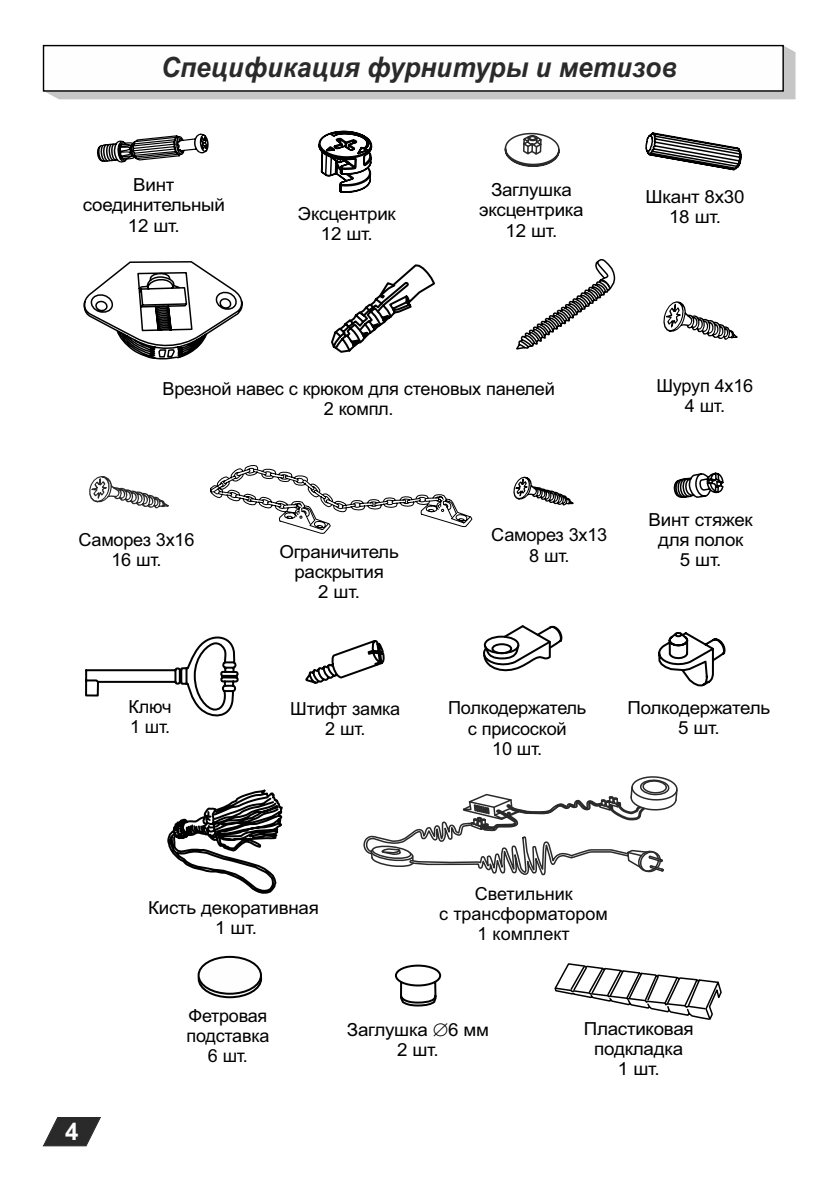
<style>
.page{position:relative;width:840px;height:1191px;background:#fff}
.page>*{position:absolute;margin:0;border:0;box-sizing:border-box;transform-origin:0 0}
.t1{font:italic 700 28px "Arial";color:#2a2a2a;scale:.94 1}
.t2{font:700 24px "Arial";color:#fff}
.t3{font:18px/20.2px "Arial";letter-spacing:-.015em;color:#000;text-align:center;scale:1.04 1}
.t4{font:18px/20.2px "Arial";letter-spacing:-.015em;color:#000;text-align:center}
</style>
<div class="page">
<svg style="left:43px;top:1117px;width:58px;height:29px"></svg>
<svg style="left:658px;top:632px;width:68px;height:55px"></svg>
<svg style="left:89px;top:476px;width:80px;height:33px"></svg>
<svg style="left:554px;top:963px;width:168px;height:57px"></svg>
<svg style="left:198px;top:959px;width:64px;height:39px"></svg>
<div style="left:197px;top:956px;width:65px;height:38px;background:#fefefe;border:2px solid #000;border-radius:50%"></div>
<svg style="left:42px;top:44px;width:753px;height:149px"></svg>
<svg style="left:83px;top:261px;width:160px;height:99px"></svg>
<svg style="left:516px;top:259px;width:100px;height:91px"></svg>
<svg style="left:331px;top:264px;width:104px;height:89px"></svg>
<svg style="left:85px;top:636px;width:154px;height:81px"></svg>
<svg style="left:305px;top:640px;width:80px;height:44px"></svg>
<svg style="left:210px;top:465px;width:262px;height:69px"></svg>
<svg style="left:513px;top:476px;width:61px;height:30px"></svg>
<svg style="left:663px;top:301px;width:75px;height:39px"></svg>
<svg style="left:167px;top:789px;width:116px;height:105px"></svg>
<svg style="left:483px;top:625px;width:80px;height:47px"></svg>
<svg style="left:394px;top:964px;width:48px;height:43px"></svg>
<svg style="left:673px;top:472px;width:51px;height:26px"></svg>
<svg style="left:363px;top:776px;width:315px;height:96px"></svg>
<h1 class="t1" style="left:161px;top:57px;width:550px">Спецификация фурнитуры и метизов</h1>
<p class="t3" style="left:83px;top:177px;width:138px">Винт соединительный<br>12 шт.</p>
<p class="t3" style="left:298px;top:205px;width:96px">Эксцентрик<br>12 шт.</p>
<p class="t3" style="left:479px;top:181px;width:102px">Заглушка эксцентрика<br>12 шт.</p>
<p class="t3" style="left:645px;top:188px;width:97px">Шкант 8х30<br>18 шт.</p>
<p class="t4" style="left:162px;top:380px;width:394px">Врезной навес с крюком для стеновых панелей<br>2 компл.</p>
<p class="t4" style="left:78px;top:531px;width:117px">Саморез 3х16<br>16 шт.</p>
<p class="t3" style="left:279px;top:543px;width:116px">Ограничитель раскрытия<br>2 шт.</p>
<p class="t4" style="left:491px;top:526px;width:117px">Саморез 3х13<br>8 шт.</p>
<p class="t4" style="left:656px;top:377px;width:98px">Шуруп 4х16<br>4 шт.</p>
<p class="t3" style="left:648px;top:511px;width:101px">Винт стяжек для полок<br>5 шт.</p>
<p class="t4" style="left:129px;top:698px;width:44px;text-align:left">Ключ<br>1 шт.</p>
<p class="t4" style="left:290px;top:699px;width:111px">Штифт замка<br>2 шт.</p>
<p class="t4" style="left:448px;top:699px;width:140px">Полкодержатель с присоской<br>10 шт.</p>
<p class="t3" style="left:627px;top:699px;width:139px">Полкодержатель<br>5 шт.</p>
<p class="t3" style="left:148px;top:899px;width:166px;line-height:19.6px">Кисть декоративная<br>1 шт.</p>
<p class="t4" style="left:439px;top:885px;width:170px">Светильник<br>с трансформатором<br>1 комплект</p>
<h2 class="t2" style="left:65px;top:1122px;width:15px">4</h2>
<p class="t4" style="left:186px;top:1007px;width:84px">Фетровая подставка<br>6 шт.</p>
<p class="t3" style="left:347px;top:1021px;width:138px;line-height:19.6px">Заглушка 6 мм<br>2 шт.</p>
<p class="t3" style="left:583px;top:1020px;width:107px">Пластиковая подкладка<br>1 шт.</p>
</div>
